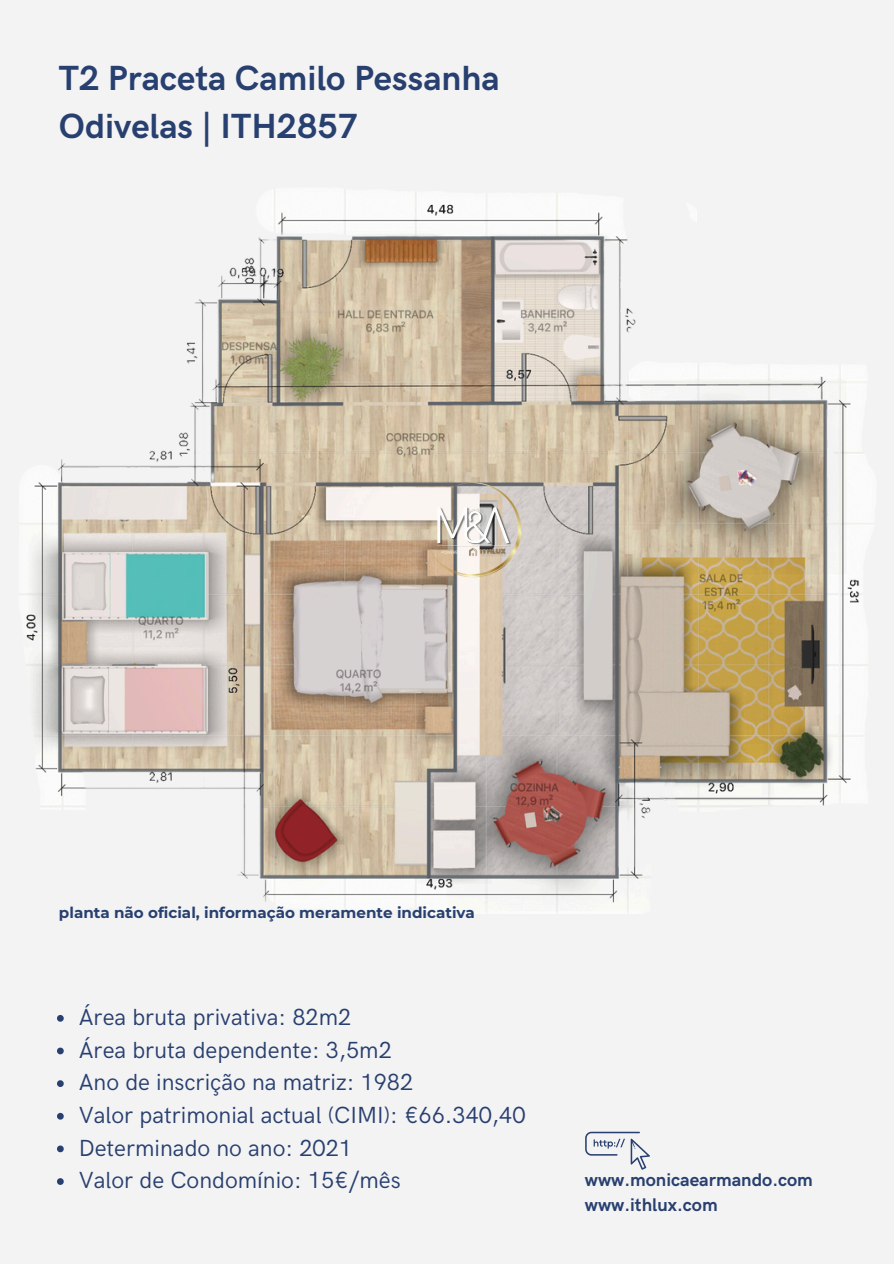
<style>
.page{position:relative;width:894px;height:1264px;background:#fff}
.page>*{position:absolute;margin:0;border:0;box-sizing:border-box;transform-origin:0 0}
.t1{font:700 34.95px/48.3px "HK Grotesk";color:#284070}
.t2{font:23.4px "HK Grotesk";color:#284070}
.t3{font:700 18.45px/25.2px "HK Grotesk";color:#284070}
.t4{font:700 15.15px "Montserrat";color:#284070}
</style>
<div class="page">
<div style="left:0;top:0;width:893px;height:1263px;background:#f4f3f3"></div>
<svg style="left:585px;top:1131px;width:64px;height:38px"></svg>
<img style="left:23px;top:195px;width:849px;height:718px">
<img style="left:351px;top:458px;width:256px;height:144px">
<svg style="left:57px;top:1015px;width:7px;height:6px"></svg>
<svg style="left:57px;top:1047px;width:7px;height:7px"></svg>
<svg style="left:57px;top:1080px;width:7px;height:6px"></svg>
<svg style="left:57px;top:1112px;width:7px;height:7px"></svg>
<svg style="left:57px;top:1145px;width:7px;height:7px"></svg>
<svg style="left:57px;top:1178px;width:7px;height:6px"></svg>
<p class="t1" style="left:59px;top:55px;width:442px">T2 Praceta Camilo Pessanha<br>Odivelas | ITH2857</p>
<p class="t4" style="left:59px;top:903px;width:417px">planta não oficial, informação meramente indicativa</p>
<p class="t2" style="left:79px;top:1004px;width:274px">Área bruta privativa: 82m2</p>
<p class="t2" style="left:79px;top:1036px;width:314px">Área bruta dependente: 3,5m2</p>
<p class="t2" style="left:79px;top:1069px;width:336px">Ano de inscrição na matriz: 1982</p>
<p class="t2" style="left:79px;top:1101px;width:448px">Valor patrimonial actual (CIMI): €66.340,40</p>
<p class="t2" style="left:79px;top:1134px;width:275px">Determinado no ano: 2021</p>
<p class="t2" style="left:79px;top:1167px;width:323px">Valor de Condomínio: 15€/mês</p>
<h1 class="t3" style="left:584px;top:1167px;width:229px">www.monicaearmando.com www.ithlux.com</h1>
</div>
